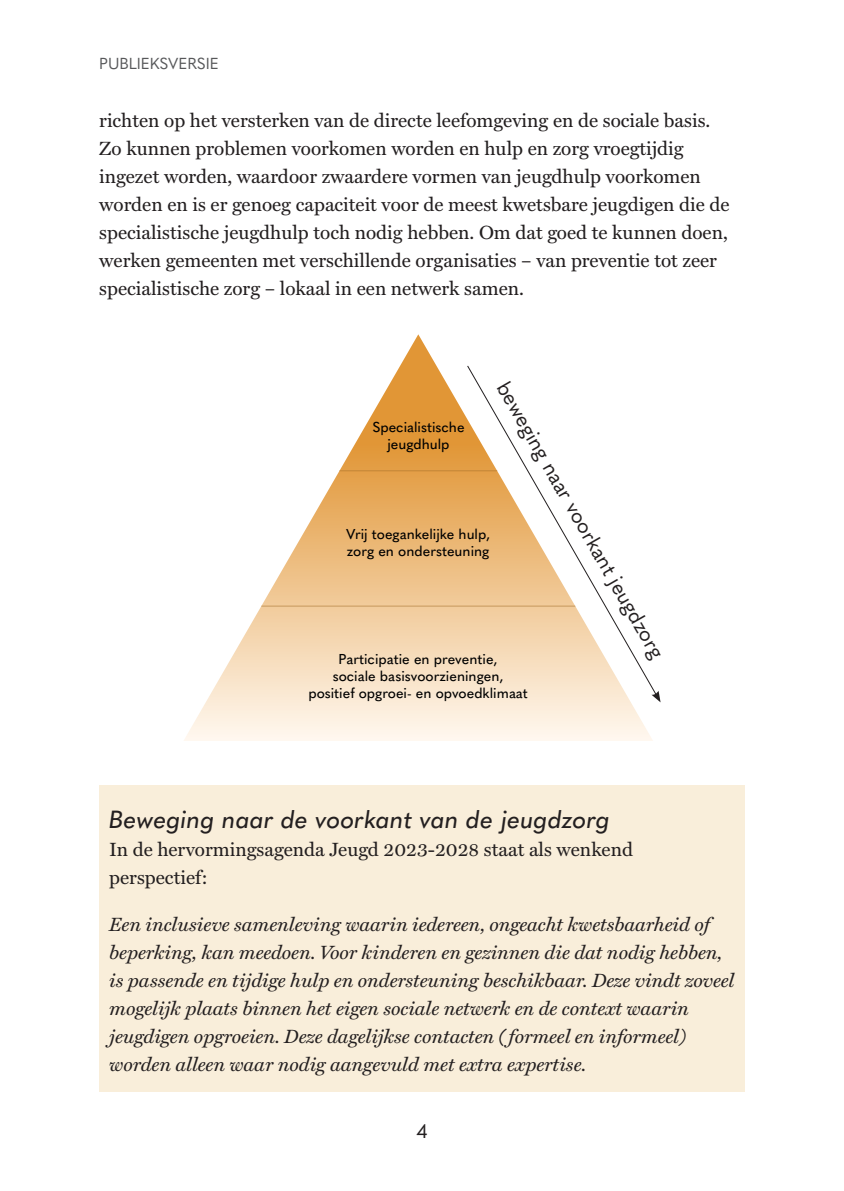
<style>
.page{position:relative;width:844px;height:1191px;background:#fff}
.page>*{position:absolute;margin:0;border:0;box-sizing:border-box;transform-origin:0 0}
.Heading_2{font:italic 500 24.5px "Quasimoda";color:#231f20}
.t1{font:20.82px "Quasimoda";color:#231f20}
.Tabel{font:19.25px/28px "Miller Text";color:#231f20}
.Tabel-2{font:italic 19.25px/28px "Miller Text";color:#231f20}
.t2{font:19.25px "Quasimoda";color:#231f20}
.t3{font:15.75px "Quasimoda";color:#57585a}
.t4{font:500 14.17px/17px "Quasimoda";color:#000;text-align:center}
</style>
<div class="page">
<div style="left:99px;top:785px;width:645px;height:306px;background:#f9eeda"></div>
<svg style="left:184px;top:334px;width:469px;height:407px"></svg>
<hr style="left:339px;top:470px;width:158px;height:1px;background:#a97129">
<hr style="left:261px;top:605px;width:314px;height:1px;background:#a97129">
<svg style="left:466px;top:365px;width:188px;height:331px"></svg>
<svg style="left:651px;top:690px;width:9px;height:12px"></svg>
<p class="t3" style="left:99px;top:52px;width:121px">PUBLIEKSVERSIE</p>
<p class="Tabel" style="left:99px;top:105px;width:631px">richten op het versterken van de directe leefomgeving en de sociale basis.<br>Zo kunnen problemen voorkomen worden en hulp en zorg vroegtijdig ingezet worden, waardoor zwaardere vormen van jeugdhulp voorkomen worden en is er genoeg capaciteit voor de meest kwetsbare jeugdigen die de specialistische jeugdhulp toch nodig hebben. Om dat goed te kunnen doen, werken gemeenten met verschillende organisaties – van preventie tot zeer specialistische zorg – lokaal in een netwerk samen.</p>
<p class="t1" style="left:516px;top:375px;width:316px;rotate:60deg">beweging naar voorkant jeugdzorg</p>
<p class="t4" style="left:372px;top:417px;width:94px">Specialistische jeugdhulp</p>
<p class="t4" style="left:346px;top:524px;width:145px;text-align:left">Vrij toegankelijke hulp, zorg en ondersteuning</p>
<p class="t4" style="left:308px;top:650px;width:221px">Participatie en preventie,<br>sociale basisvoorzieningen, positief opgroei- en opvoedklimaat</p>
<p class="Heading_2" style="left:109px;top:800px;width:502px">Beweging naar de voorkant van de jeugdzorg</p>
<p class="Tabel" style="left:109px;top:833px;width:525px">In de hervormingsagenda Jeugd 2023-2028 staat als wenkend perspectief:</p>
<p class="Tabel-2" style="left:109px;top:909px;width:626px">Een inclusieve samenleving waarin iedereen, ongeacht kwetsbaarheid of beperking, kan meedoen. Voor kinderen en gezinnen die dat nodig hebben, is passende en tijdige hulp en ondersteuning beschikbaar. Deze vindt zoveel mogelijk plaats binnen het eigen sociale netwerk en de context waarin jeugdigen opgroeien. Deze dagelijkse contacten ( formeel en informeel) worden alleen waar nodig aangevuld met extra expertise.</p>
<p class="t2" style="left:416px;top:1116px;width:12px">4</p>
</div>
